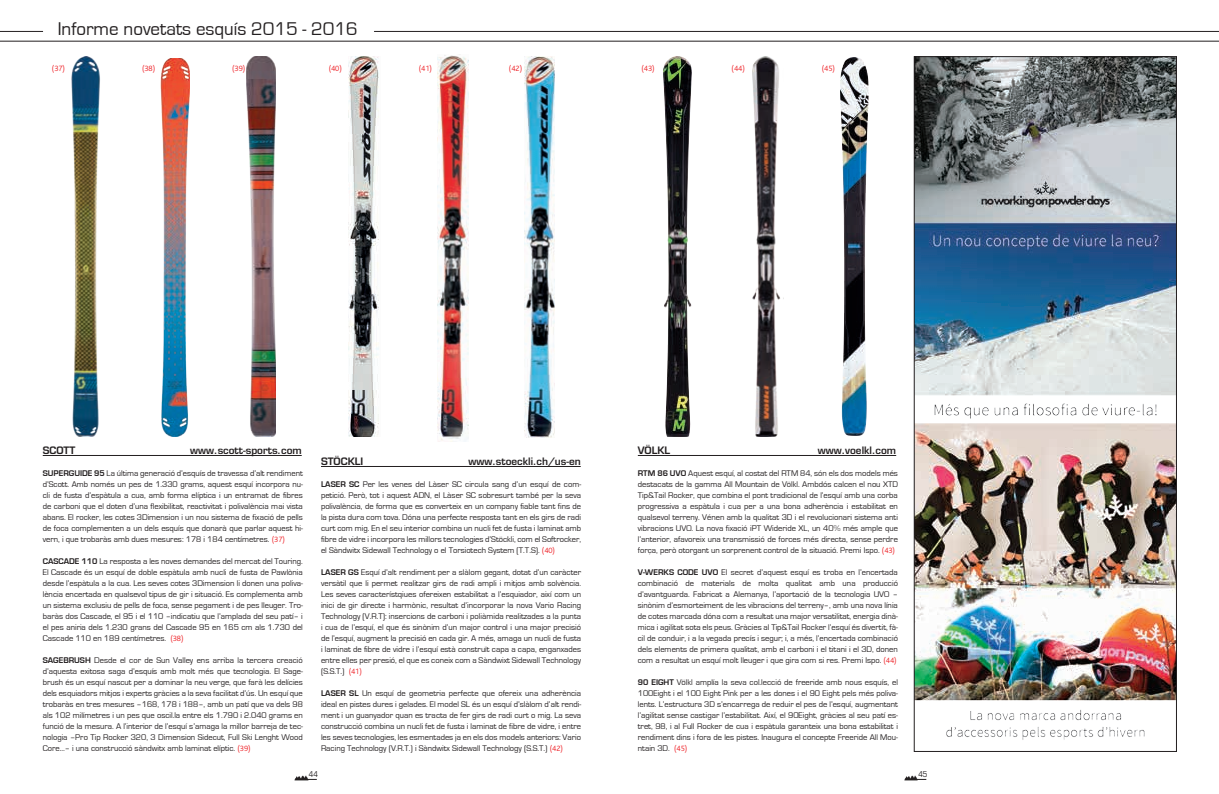
<style>
.page{position:relative;width:1219px;height:794px;background:#fff}
.page>*{position:absolute;margin:0;border:0;box-sizing:border-box;transform-origin:0 0}
.Art_-_Créditos{font:19px "Eurostile";color:#231f20}
.Art_-_Ladillo{font:600 10px "Eurostile";color:#231f20}
.Art_-_Cuerpo_texto{font:8.5px/11px "Eurostile";color:#231f20;text-align:justify}
.Art_-_Cuerpo_texto-2{font:300 8px "Bliss";color:#ee1d23}
.t1{font:condensed 8px "Eurostile";color:#231f20}
.s1{font-weight:700}
.s2{font-family:"Bliss";font-weight:300;font-size:8px;color:#ee1d23}
</style>
<div class="page">
<img style="left:904px;top:775px;width:16px;height:6px">
<svg style="left:905px;top:779px;width:21px;height:1px"></svg>
<img style="left:294px;top:775px;width:17px;height:6px">
<svg style="left:296px;top:779px;width:21px;height:1px"></svg>
<hr style="left:0;top:41px;width:1219px;height:1px;background:#231f20">
<hr style="left:0;top:31px;width:1219px;height:1px;background:#231f20">
<div style="left:43px;top:18px;width:331px;height:21px;background:#fff;border-radius:9px"></div>
<hr style="left:43px;top:455px;width:259px;height:1px;background:#231f20">
<hr style="left:321px;top:466px;width:260px;height:1px;background:#231f20">
<hr style="left:638px;top:455px;width:258px;height:1px;background:#231f20">
<img style="left:160px;top:59px;width:30px;height:377px">
<img style="left:753px;top:57px;width:31px;height:380px">
<img style="left:437px;top:55px;width:31px;height:386px">
<img style="left:246px;top:57px;width:30px;height:380px">
<img style="left:840px;top:58px;width:29px;height:378px">
<img style="left:525px;top:57px;width:29px;height:380px">
<img style="left:71px;top:57px;width:29px;height:380px">
<img style="left:664px;top:57px;width:28px;height:380px">
<img style="left:348px;top:57px;width:31px;height:380px">
<img style="left:916px;top:59px;width:259px;height:681px">
<div style="left:914px;top:57px;width:263px;height:694px;border:1px solid #231f20"></div>
<p class="Art_-_Créditos" style="left:58px;top:18px;width:302px">Informe novetats esquís 2015 - 2016</p>
<p class="Art_-_Cuerpo_texto-2" style="left:52px;top:64px;width:15px">(37)</p>
<p class="Art_-_Cuerpo_texto-2" style="left:142px;top:64px;width:15px">(38)</p>
<p class="Art_-_Cuerpo_texto-2" style="left:232px;top:64px;width:15px">(39)</p>
<p class="Art_-_Cuerpo_texto-2" style="left:329px;top:64px;width:15px">(40)</p>
<p class="Art_-_Cuerpo_texto-2" style="left:419px;top:64px;width:15px">(41)</p>
<p class="Art_-_Cuerpo_texto-2" style="left:509px;top:64px;width:15px">(42)</p>
<p class="Art_-_Cuerpo_texto-2" style="left:641px;top:64px;width:15px">(43)</p>
<p class="Art_-_Cuerpo_texto-2" style="left:732px;top:64px;width:15px">(44)</p>
<p class="Art_-_Cuerpo_texto-2" style="left:822px;top:64px;width:15px">(45)</p>
<p class="Art_-_Ladillo" style="left:43px;top:444px;width:34px">SCOTT</p>
<p class="Art_-_Ladillo" style="left:190px;top:444px;width:113px">www.scott-sports.com</p>
<p class="Art_-_Cuerpo_texto" style="left:43px;top:468px;width:262px"><span class="s1">SUPERGUIDE 95</span> La última generació d’esquís de travessa d’alt rendiment d’Scott. Amb només un pes de 1.330 grams, aquest esquí incorpora nu&shy;cli de fusta d’espàtula a cua, amb forma elíptica i un entramat de fibres de carboni que el doten d’una flexibilitat, reactivitat i polivalència mai vista abans. El rocker, les cotes 3Dimension i un nou sistema de fixació de pells de foca complementen a un dels esquís que donarà que parlar aquest hi&shy;vern, i que trobaràs amb dues mesures: 178 i 184 centímetres. <span class="s2">(37)</span></p>
<p class="Art_-_Cuerpo_texto" style="left:43px;top:556px;width:262px"><span class="s1">CASCADE 110</span> La resposta a les noves demandes del mercat del Touring.<br>El Cascade és un esquí de doble espàtula amb nucli de fusta de Pawlònia desde l’espàtula a la cua. Les seves cotes 3Dimension li donen una poliva&shy;lència encertada en qualsevol tipus de gir i situació. Es complementa amb un sistema exclusiu de pells de foca, sense pegament i de pes lleuger. Tro&shy;baràs dos Cascade, el 95 i el 110 –indicatiu que l’amplada del seu patí– i el pes aniria dels 1.230 grans del Cascade 95 en 165 cm als 1.730 del Cascade 110 en 189 centímetres. <span class="s2">(38)</span></p>
<p class="Art_-_Cuerpo_texto" style="left:43px;top:655px;width:262px"><span class="s1">SAGEBRUSH</span> Desde el cor de Sun Valley ens arriba la tercera creació d’aquesta exitosa saga d’esquís amb molt més que tecnologia. El Sage&shy;brush és un esquí nascut per a dominar la neu verge, que farà les delícies dels esquiadors mitjos i experts gràcies a la seva facilitat d’ús. Un esquí que trobaràs en tres mesures –168, 178 i 188–, amb un patí que va dels 98 als 102 milímetres i un pes que oscil.la entre els 1.790 i 2.040 grams en funció de la mesura. A l’interior de l’esquí s’amaga la millor barreja de tec&shy;nologia –Pro Tip Rocker 320, 3 Dimension Sidecut, Full Ski Lenght Wood Core…– i una construcció sàndwitx amb laminat elíptic. <span class="s2">(39)</span></p>
<p class="Art_-_Ladillo" style="left:321px;top:455px;width:44px">STÖCKLI</p>
<p class="Art_-_Ladillo" style="left:469px;top:455px;width:114px">www.stoeckli.ch/us-en</p>
<p class="Art_-_Cuerpo_texto" style="left:321px;top:479px;width:262px"><span class="s1">LASER SC</span> Per les venes del Làser SC circula sang d’un esquí de com&shy;petició. Però, tot i aquest ADN, el Làser SC sobresurt també per la seva polivalència, de forma que es converteix en un company fiable tant fins de la pista dura com tova. Dóna una perfecte resposta tant en els girs de radi curt com mig. En el seu interior combina un nucli fet de fusta i laminat amb fibre de vidre i incorpora les millors tecnologies d’Stöckli, com el Softrocker, el Sàndwitx Sidewall Technology o el Torsiotech System (T.T.S). <span class="s2">(40)</span></p>
<p class="Art_-_Cuerpo_texto" style="left:321px;top:567px;width:262px"><span class="s1">LASER GS</span> Esquí d’alt rendiment per a slàlom gegant, dotat d’un caràcter versàtil que li permet realitzar girs de radi ampli i mitjos amb solvència.<br>Les seves característqiues ofereixen estabilitat a l’esquiador, així com un inici de gir directe i harmònic, resultat d’incorporar la nova Vario Racing Technology (V.R.T): insercions de carboni i poliàmida realitzades a la punta i cua de l’esquí, el que és sinònim d’un major control i una major precisió de l’esquí, augment la precisió en cada gir. A més, amaga un nucli de fusta i laminat de fibre de vidre i l’esquí està construït capa a capa, enganxades entre elles per presió, el que es coneix com a Sàndwixt Sidewall Technology (S.S.T.) <span class="s2">(41)</span></p>
<p class="Art_-_Cuerpo_texto" style="left:321px;top:688px;width:262px"><span class="s1">LASER SL</span> Un esquí de geometria perfecte que ofereix una adherència ideal en pistes dures i gelades. El model SL és un esquí d’slàlom d’alt rendi&shy;ment i un guanyador quan es tracta de fer girs de radi curt o mig. La seva construcció combina un nucli fet de fusta i laminat de fibre de vidre, i entre les seves tecnologies, les esmentades ja en els dos models anteriors: Vario Racing Technology (V.R.T.) i Sàndwitx Sidewall Technology (S.S.T.) <span class="s2">(42)</span></p>
<p class="Art_-_Ladillo" style="left:638px;top:444px;width:34px">VÖLKL</p>
<p class="Art_-_Ladillo" style="left:818px;top:444px;width:80px">www.voelkl.com</p>
<p class="Art_-_Cuerpo_texto" style="left:638px;top:468px;width:262px"><span class="s1">RTM 86 UVO</span> Aquest esquí, al costat del RTM 84, són els dos models més destacats de la gamma All Mountain de Völkl. Ambdós calcen el nou XTD Tip&amp;Tail Rocker, que combina el pont tradicional de l’esquí amb una corba progressiva a espàtula i cua per a una bona adherència i estabilitat en qualsevol terreny. Vénen amb la qualitat 3D i el revolucionari sistema anti vibracions UVO. La nova fixació iPT Wideride XL, un 40% més ample que l’anterior, afavoreix una transmissió de forces més directa, sense perdre força, però otorgant un sorprenent control de la situació. Premi Ispo. <span class="s2">(43)</span></p>
<p class="Art_-_Cuerpo_texto" style="left:638px;top:567px;width:262px"><span class="s1">V-WERKS CODE UVO</span> El secret d’aquest esquí es troba en l’encertada combinació de materials de molta qualitat amb una producció d’avantguarda. Fabricat a Alemanya, l’aportació de la tecnologia UVO – sinònim d’esmorteiment de les vibracions del terreny–, amb una nova línia de cotes marcada dóna com a resultat una major versatilitat, energia dinà&shy;mica i agilitat sota els peus. Gràcies al Tip&amp;Tail Rocker l’esquí és divertit, fà&shy;cil de conduir, i a la vegada precís i segur; i, a més, l’encertada combinació dels elements de primera qualitat, amb el carboni i el titani i el 3D, donen com a resultat un esquí molt lleuger i que gira com si res. Premi Ispo. <span class="s2">(44)</span></p>
<p class="Art_-_Cuerpo_texto" style="left:638px;top:677px;width:262px"><span class="s1">90 EIGHT</span> Völkl amplía la seva col.lecció de freeride amb nous esquís, el 100Eight i el 100 Eight Pink per a les dones i el 90 Eight pels més poliva&shy;lents. L’estructura 3D s’encarrega de reduir el pes de l’esquí, augmentant l’agilitat sense castigar l’estabilitat. Així, el 90Eight, gràcies al seu patí es&shy;tret, 98, i al Full Rocker de cua i espàtula garanteix una bona estabilitat i rendiment dins i fora de les pistes. Inaugura el concepte Freeride All Mou&shy;ntain 3D. <span class="s2">(45)</span></p>
<p class="t1" style="left:309px;top:769px;width:10px">44</p>
<p class="t1" style="left:918px;top:769px;width:10px">45</p>
</div>
